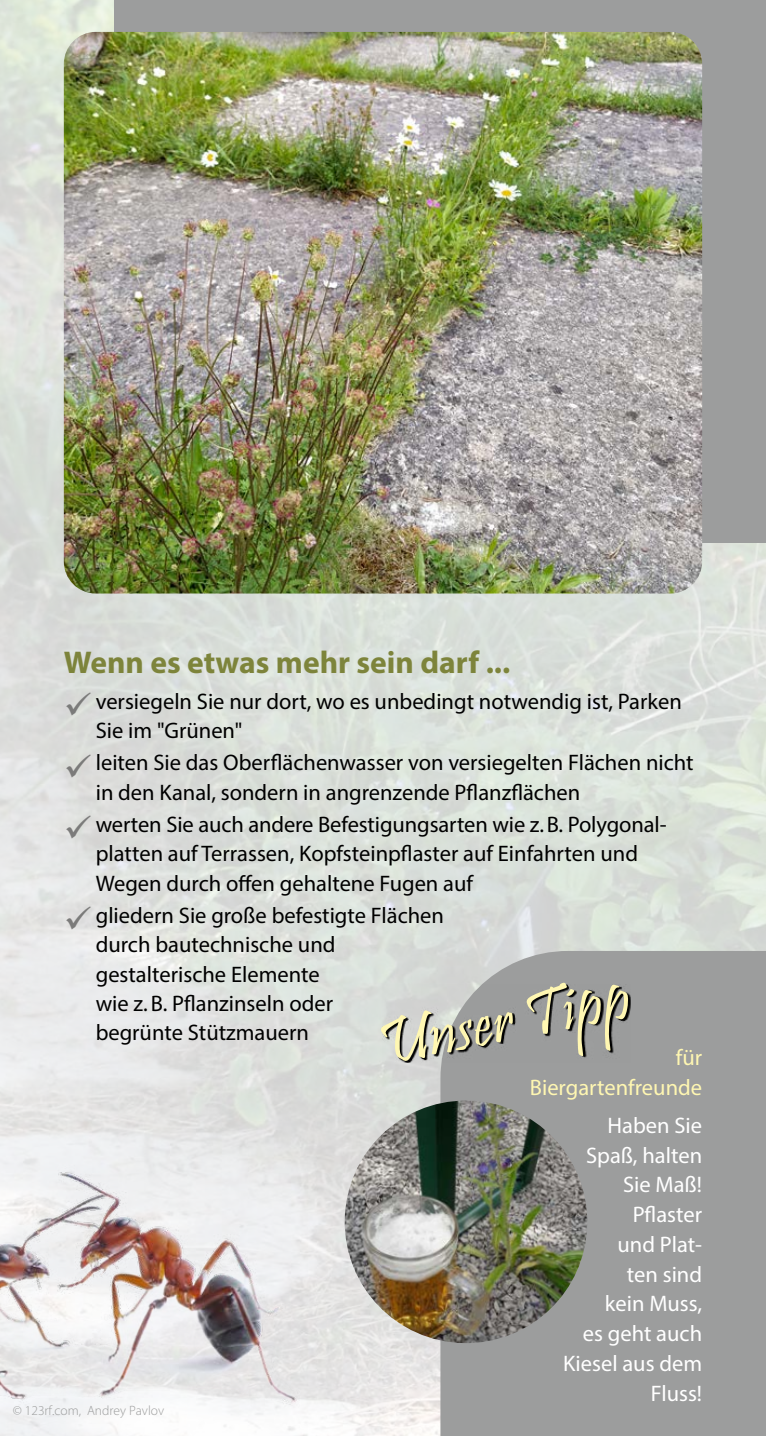
<style>
.page{position:relative;width:766px;height:1436px;background:#fff}
.page>*{position:absolute;margin:0;border:0;box-sizing:border-box;transform-origin:0 0}
.unser_tipp{font:67.5px "Pristina";color:#fff7b2}
.unterueberschrift{font:700 31.5px "Myriad Pro";color:#7d843b}
.t1{font:22.5px/29.2px "Myriad Pro";color:#000}
.beschriftung_oval{font:22.5px/29.7px "Myriad Pro";color:#fff;text-align:right}
.beschriftung_oval-2{font:22.5px/29.7px "Myriad Pro";color:#fff7b2;text-align:right}
.t2{font:300 13.5px "Myriad Pro";color:#9c9d9d}
</style>
<div class="page">
<img style="left:0;top:0;width:765px;height:1435px">
<div style="left:440px;top:950px;width:325px;height:485px;background:#9c9d9d"></div>
<div style="left:115px;top:0;width:650px;height:542px;background:#9c9d9d"></div>
<img style="left:64px;top:32px;width:638px;height:561px">
<img style="left:343px;top:1100px;width:245px;height:243px">
<svg style="left:382px;top:984px;width:248px;height:78px;background:#909190"></svg>
<img style="left:0;top:1087px;width:307px;height:348px">
<svg style="left:66px;top:691px;width:25px;height:24px"></svg>
<svg style="left:66px;top:753px;width:25px;height:24px"></svg>
<svg style="left:66px;top:815px;width:25px;height:23px"></svg>
<svg style="left:66px;top:906px;width:25px;height:23px"></svg>
<h3 class="unterueberschrift" style="left:64px;top:641px;width:448px">Wenn es etwas mehr sein darf ...</h3>
<p class="t1" style="left:96px;top:686px;width:587px">versiegeln Sie nur dort, wo es unbedingt notwendig ist, Parken<br>Sie im "Grünen"</p>
<p class="t1" style="left:96px;top:747px;width:599px">leiten Sie das Oberflächenwasser von versiegelten Flächen nicht in den Kanal, sondern in angrenzende Pflanzflächen</p>
<p class="t1" style="left:96px;top:809px;width:571px">werten Sie auch andere Befestigungsarten wie z.B. Polygonal&shy;platten auf Terrassen, Kopfsteinpflaster auf Einfahrten und<br>Wegen durch offen gehaltene Fugen auf</p>
<p class="t1" style="left:96px;top:900px;width:350px">gliedern Sie große befestigte Flächen durch bautechnische und gestalterische Elemente<br>wie z.B. Pflanzinseln oder<br>begrünte Stützmauern</p>
<h4 class="unser_tipp" style="left:371px;top:1007px;width:257px;rotate:-11deg">Unser Tipp</h4>
<p class="beschriftung_oval-2" style="left:529px;top:1041px;width:174px">für<br>Biergartenfreunde</p>
<p class="t2" style="left:13px;top:1402px;width:153px">© 123rf.com, Andrey Pavlov</p>
<p class="beschriftung_oval" style="left:563px;top:1110px;width:140px">Haben Sie<br>Spaß, halten<br>Sie Maß!<br>Pflaster<br>und Plat-<br>ten sind<br>kein Muss,<br>es geht auch<br>Kiesel aus dem<br>Fluss!</p>
</div>
